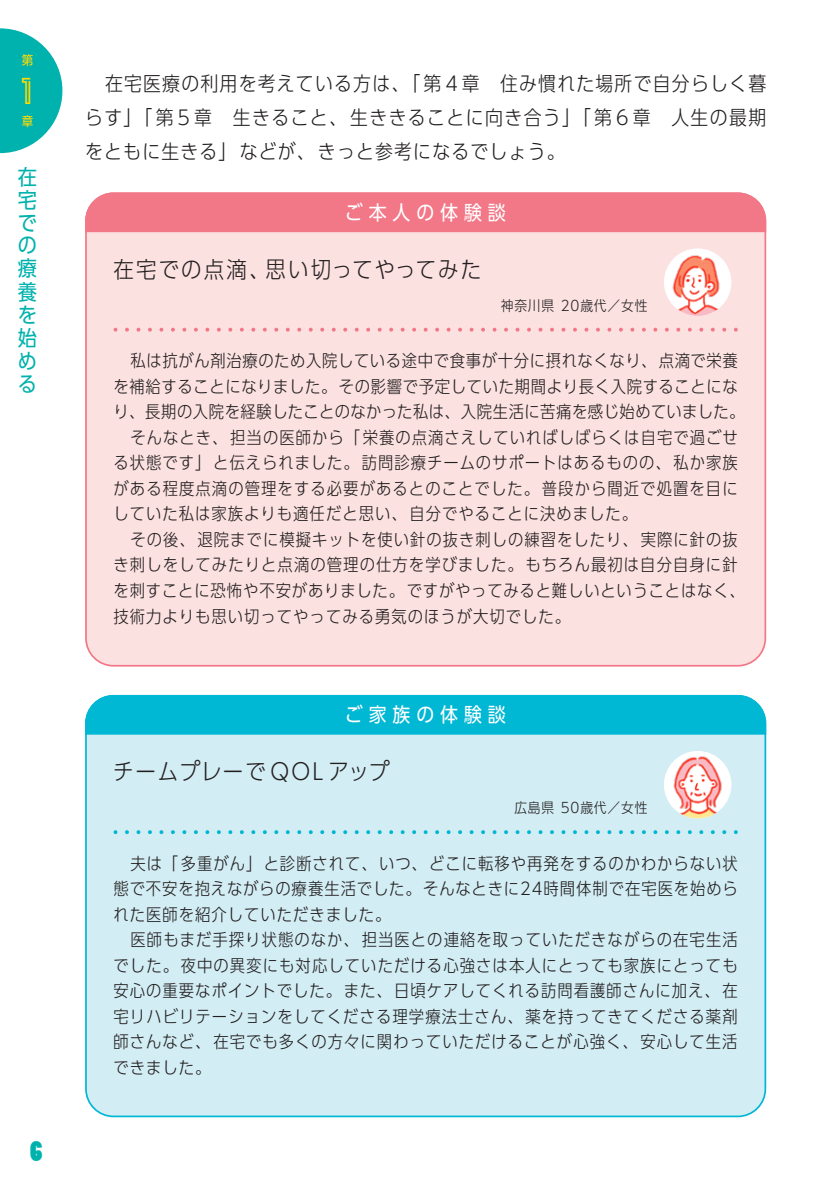
<style>
.page{position:relative;width:840px;height:1191px;background:#fff}
.page>*{position:absolute;margin:0;border:0;box-sizing:border-box;transform-origin:0 0}
.t1{font:39.6px "Continuo";color:#ffdc01}
.t2{font:27px "Poplar Std";color:#00b2ad}
.t3{font:300 22.6px "UD Shin Go C Oniz Pr 6 N";letter-spacing:.085em;color:#231f20}
.t4{font:21.2px/23px "UD Shin Go C Oniz Pr 6 N";color:#00b2ad;text-align:justify}
.t5{font:300 19.8px/34px "UD Shin Go C Oniz Pr 6 N";letter-spacing:.07em;color:#231f20;text-align:justify}
.t6{font:19.8px "UD Shin Go C Oniz Pr 6 N";letter-spacing:.3em;color:#fff}
.t7{font:300 17px/25.6px "UD Shin Go C Oniz Pr 6 N";letter-spacing:.06em;color:#231f20;text-align:justify}
.t8{font:300 17px "UD Shin Go C Oniz Pr 6 N";letter-spacing:.04em;color:#231f20}
.t9{font:300 17px "UD Shin Go C Oniz Pr 6 N";letter-spacing:.03em;color:#231f20}
.t10{font:300 14.2px "UD Shin Go C Oniz Pr 6 N";letter-spacing:.06em;color:#231f20}
.t11{font:12.8px "UD Shin Go C Oniz Pr 6 N";color:#ffdc01}
</style>
<div class="page">
<div style="left:86px;top:193px;width:679px;height:473px;background:#fce1e1;border-radius:27px"></div>
<div style="left:86px;top:696px;width:679px;height:420px;background:#d2edf4;border-radius:27px"></div>
<div style="left:85px;top:192px;width:680px;height:40px;background:#f27787"></div>
<div style="left:85px;top:695px;width:680px;height:39px;background:#00b7d4"></div>
<svg style="left:127px;top:328px;width:600px;height:4px"></svg>
<svg style="left:127px;top:830px;width:600px;height:4px"></svg>
<img style="left:663px;top:248px;width:68px;height:68px;border-radius:34px">
<img style="left:663px;top:751px;width:68px;height:67px;border-radius:34px">
<svg style="left:0;top:28px;width:62px;height:125px"></svg>
<p class="t11" style="left:22px;top:50px;width:13px">第</p>
<h1 class="t1" style="left:15px;top:71px;width:23px">1</h1>
<p class="t11" style="left:22px;top:111px;width:13px">章</p>
<p class="t4" style="left:18px;top:164px;width:20px">在宅での療養を始める</p>
<h2 class="t2" style="left:30px;top:1136px;width:14px">6</h2>
<p class="t5" style="left:85px;top:66px;width:682px;text-indent:20px">在宅医療の利用を考えている方は、「第４章　住み慣れた場所で自分らしく暮らす」「第５章　生きること、生ききることに向き合う」「第６章　人生の最期をともに生きる」などが、きっと参考になるでしょう。　</p>
<p class="t6" style="left:345px;top:196px;width:162px">ご本人の体験談</p>
<h3 class="t3" style="left:113px;top:251px;width:369px">在宅での点滴、思い切ってやってみた</h3>
<p class="t10" style="left:500px;top:294px;width:148px">神奈川県 20歳代／女性</p>
<p class="t8" style="left:130px;top:347px;width:608px">私は抗がん剤治療のため入院している途中で食事が十分に摂れなくなり、点滴で栄養</p>
<p class="t8" style="left:113px;top:373px;width:625px">を補給することになりました。その影響で予定していた期間より長く入院することにな</p>
<p class="t9" style="left:113px;top:398px;width:632px">り、長期の入院を経験したことのなかった私は、入院生活に苦痛を感じ始めていました。</p>
<p class="t7" style="left:130px;top:424px;width:608px">そんなとき、担当の医師から「栄養の点滴さえしていればしばらくは自宅で過ごせ</p>
<p class="t7" style="left:113px;top:449px;width:625px">る状態です」と伝えられました。訪問診療チームのサポートはあるものの、私か家族</p>
<p class="t7" style="left:113px;top:475px;width:625px">がある程度点滴の管理をする必要があるとのことでした。普段から間近で処置を目に</p>
<p class="t7" style="left:113px;top:500px;width:525px">していた私は家族よりも適任だと思い、自分でやることに決めました。</p>
<p class="t7" style="left:130px;top:526px;width:608px">その後、退院までに模擬キットを使い針の抜き刺しの練習をしたり、実際に針の抜</p>
<p class="t7" style="left:113px;top:551px;width:625px">き刺しをしてみたりと点滴の管理の仕方を学びました。もちろん最初は自分自身に針</p>
<p class="t7" style="left:113px;top:577px;width:632px">を刺すことに恐怖や不安がありました。ですがやってみると難しいということはなく、</p>
<p class="t7" style="left:113px;top:602px;width:458px">技術力よりも思い切ってやってみる勇気のほうが大切でした。</p>
<p class="t6" style="left:345px;top:699px;width:162px">ご家族の体験談</p>
<h3 class="t3" style="left:113px;top:753px;width:278px">チームプレーで QOL アップ</h3>
<p class="t10" style="left:514px;top:796px;width:135px">広島県 50歳代／女性</p>
<p class="t7" style="left:113px;top:849px;width:625px;text-indent:17px">夫は「多重がん」と診断されて、いつ、どこに転移や再発をするのかわからない状態で不安を抱えながらの療養生活でした。そんなときに24時間体制で在宅医を始められた医師を紹介していただきました。</p>
<p class="t7" style="left:113px;top:926px;width:625px;text-indent:17px">医師もまだ手探り状態のなか、担当医との連絡を取っていただきながらの在宅生活でした。夜中の異変にも対応していただける心強さは本人にとっても家族にとっても安心の重要なポイントでした。また、日頃ケアしてくれる訪問看護師さんに加え、在宅リハビリテーションをしてくださる理学療法士さん、薬を持ってきてくださる薬剤師さんなど、在宅でも多くの方々に関わっていただけることが心強く、安心して生活できました。</p>
</div>
